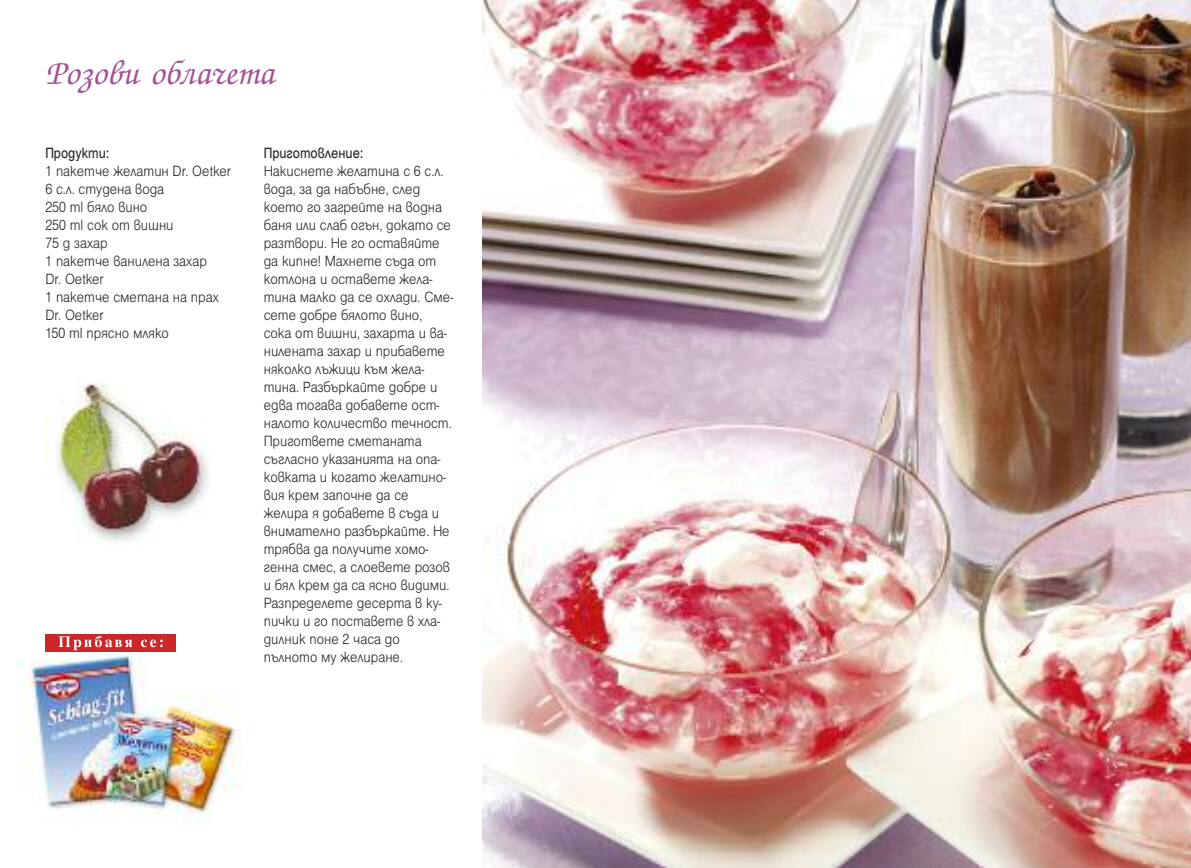
<style>
.page{position:relative;width:1191px;height:868px;background:#fff}
.page>*{position:absolute;margin:0;border:0;box-sizing:border-box;transform-origin:0 0}
.t1{font:36px "Zapf Chancery C";color:#a05491}
.t2{font:300 16px/18px "Helen Bg";color:#272627;scale:.9 1}
.t3{font:16px "Helen Bg";color:#272627;scale:.9 1}
</style>
<div class="page">
<img style="left:17px;top:651px;width:224px;height:169px">
<img style="left:482px;top:0;width:709px;height:867px">
<div style="left:45px;top:634px;width:131px;height:17px;background:#cc262b"></div>
<svg style="left:58px;top:636px;width:74px;height:14px"></svg>
<svg style="left:141px;top:639px;width:22px;height:8px"></svg>
<img style="left:45px;top:383px;width:163px;height:158px">
<h1 class="t1" style="left:45px;top:50px;width:230px">Розови облачета</h1>
<p class="t3" style="left:45px;top:147px;width:73px">Продукти:</p>
<p class="t2" style="left:45px;top:163px;width:208px">1 пакетче желатин Dr. Oetker<br>6 с.л. студена вода<br>250 ml бяло вино<br>250 ml сок от вишни<br>75 g захар<br>1 пакетче ванилена захар<br>Dr. Oetker<br>1 пакетче сметана на прах<br>Dr. Oetker<br>150 ml прясно мляко</p>
<p class="t3" style="left:264px;top:147px;width:112px">Приготовление:</p>
<p class="t2" style="left:264px;top:163px;width:212px">Накиснете желатина с 6 с.л. вода, за да набъбне, след което го загрейте на водна баня или слаб огън, докато се разтвори. Не го оставяйте да кипне! Махнете съда от котлона и оставете жела&shy;тина малко да се охлади. Сме&shy;сете добре бялото вино, сока от вишни, захарта и ва&shy;нилената захар и прибавете няколко лъжици към жела&shy;тина. Разбъркайте добре и едва тогава добавете ост&shy;налото количество течност.<br>Пригответе сметаната съгласно указанията на опа&shy;ковката и когато желатино&shy;вия крем започне да се желира я добавете в съда и внимателно разбъркайте. Не трябва да получите хомо&shy;генна смес, а слоевете розов и бял крем да са ясно видими.<br>Разпределете десерта в ку&shy;пички и го поставете в хла&shy;дилник поне 2 часа до пълното му желиране.</p>
</div>
